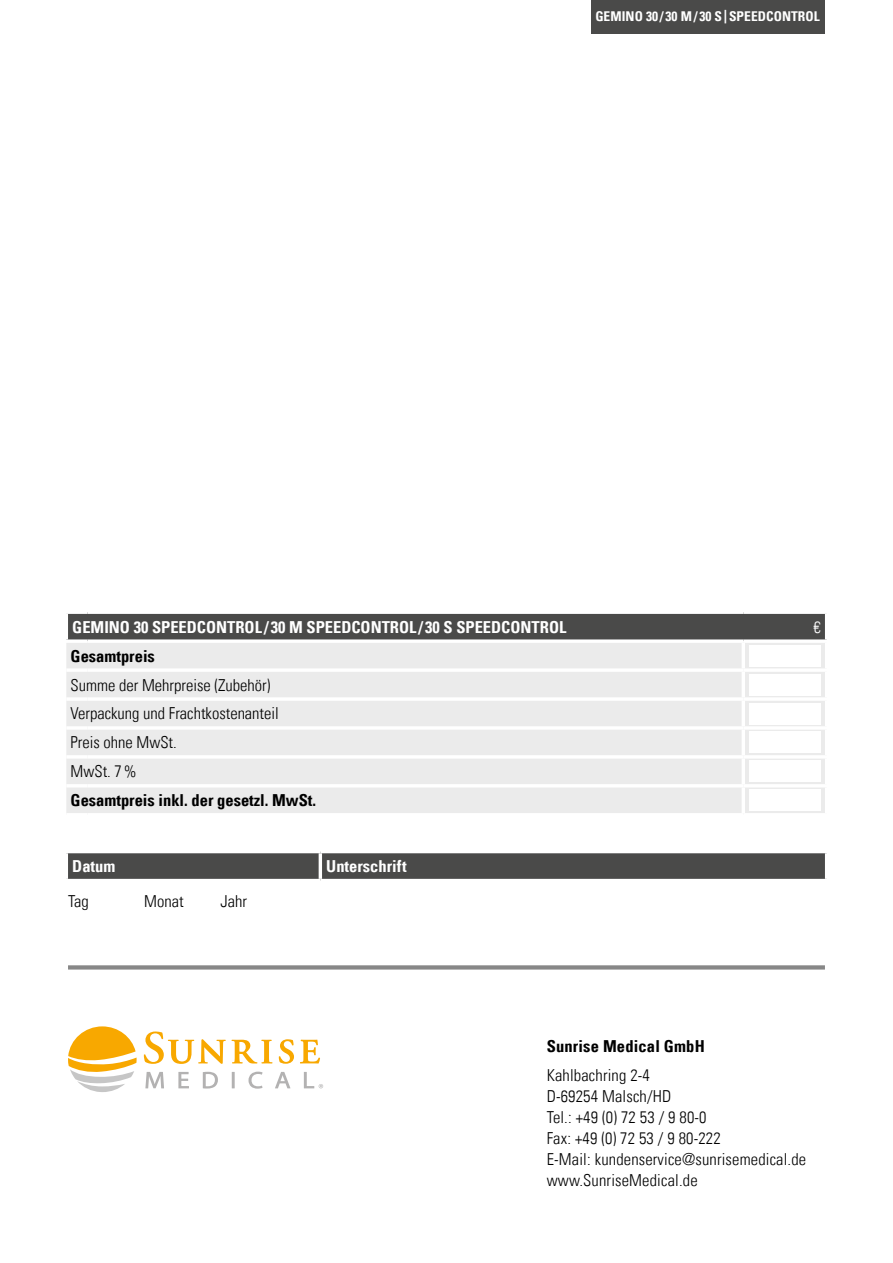
<style>
.page{position:relative;width:893px;height:1263px;background:#fff}
.page>*{position:absolute;margin:0;border:0;box-sizing:border-box;transform-origin:0 0}
.t1{font:16.5px/21px "Univers Com 47 Light Cond";letter-spacing:.01em;color:#000}
.t2{font:16.5px "Univers Com 67 Bold Cond";color:#fff}
.t3{font:16.5px "Univers Com 67 Bold Cond";color:#000}
.t4{font:16.5px "Univers Com 47 Light Cond";color:#fff}
.t5{font:13.5px "Univers Com 67 Bold Cond";letter-spacing:.005em;color:#fff}
</style>
<div class="page">
<div style="left:68px;top:614px;width:757px;height:25px;background:#4a4a49"></div>
<div style="left:66px;top:643px;width:759px;height:170px;background:#ebebeb"></div>
<svg style="left:66px;top:639px;width:22px;height:2px"></svg>
<svg style="left:88px;top:639px;width:655px;height:1px"></svg>
<hr style="left:66px;top:668px;width:22px;height:4px;background:#fff">
<hr style="left:88px;top:668px;width:655px;height:4px;background:#fff">
<hr style="left:66px;top:697px;width:22px;height:4px;background:#fff">
<hr style="left:88px;top:697px;width:655px;height:4px;background:#fff">
<hr style="left:66px;top:726px;width:22px;height:4px;background:#fff">
<hr style="left:88px;top:726px;width:655px;height:4px;background:#fff">
<hr style="left:66px;top:755px;width:22px;height:4px;background:#fff">
<hr style="left:88px;top:755px;width:655px;height:4px;background:#fff">
<hr style="left:66px;top:784px;width:22px;height:3px;background:#fff">
<hr style="left:88px;top:784px;width:655px;height:3px;background:#fff">
<svg style="left:743px;top:639px;width:84px;height:2px"></svg>
<hr style="left:742px;top:643px;width:3px;height:25px;background:#fff">
<hr style="left:743px;top:668px;width:85px;height:4px;background:#fff">
<hr style="left:742px;top:672px;width:3px;height:25px;background:#fff">
<hr style="left:743px;top:697px;width:85px;height:4px;background:#fff">
<hr style="left:742px;top:701px;width:3px;height:25px;background:#fff">
<hr style="left:743px;top:726px;width:85px;height:4px;background:#fff">
<hr style="left:742px;top:730px;width:3px;height:25px;background:#fff">
<hr style="left:743px;top:755px;width:85px;height:4px;background:#fff">
<hr style="left:742px;top:759px;width:3px;height:25px;background:#fff">
<hr style="left:743px;top:784px;width:85px;height:3px;background:#fff">
<hr style="left:742px;top:787px;width:3px;height:26px;background:#fff">
<svg style="left:66px;top:612px;width:22px;height:2px"></svg>
<svg style="left:88px;top:613px;width:655px;height:1px"></svg>
<svg style="left:743px;top:612px;width:83px;height:2px"></svg>
<div style="left:749px;top:645px;width:72px;height:21px;background:#fff"></div>
<div style="left:749px;top:674px;width:72px;height:21px;background:#fff"></div>
<div style="left:749px;top:703px;width:72px;height:21px;background:#fff"></div>
<div style="left:749px;top:732px;width:72px;height:21px;background:#fff"></div>
<div style="left:749px;top:761px;width:72px;height:21px;background:#fff"></div>
<div style="left:749px;top:790px;width:72px;height:21px;background:#fff"></div>
<svg style="left:68px;top:1026px;width:69px;height:66px"></svg>
<svg style="left:144px;top:1031px;width:129px;height:33px"></svg>
<svg style="left:279px;top:1039px;width:15px;height:25px"></svg>
<svg style="left:300px;top:1040px;width:20px;height:23px"></svg>
<svg style="left:145px;top:1072px;width:19px;height:16px"></svg>
<svg style="left:178px;top:1072px;width:11px;height:16px"></svg>
<svg style="left:203px;top:1072px;width:15px;height:16px"></svg>
<svg style="left:232px;top:1072px;width:3px;height:16px"></svg>
<svg style="left:248px;top:1072px;width:15px;height:17px"></svg>
<svg style="left:275px;top:1072px;width:15px;height:16px"></svg>
<svg style="left:304px;top:1072px;width:19px;height:16px"></svg>
<svg style="left:68px;top:853px;width:757px;height:26px;background:#4d4d4c"></svg>
<hr style="left:319px;top:853px;width:3px;height:26px;background:#fff">
<svg style="left:68px;top:965px;width:757px;height:4px;background:#909090"></svg>
<div style="left:591px;top:0;width:233px;height:34px;background:#4a4a49"></div>
<p class="t5" style="left:595px;top:8px;width:226px">GEMINO 30 / 30 M/ 30 S|SPEEDCONTROL</p>
<p class="t2" style="left:72px;top:617px;width:496px">GEMINO 30 SPEEDCONTROL / 30 M SPEEDCONTROL / 30 S SPEEDCONTROL</p>
<p class="t4" style="left:813px;top:617px;width:9px">€</p>
<p class="t3" style="left:71px;top:646px;width:86px">Gesamtpreis</p>
<p class="t1" style="left:71px;top:670px;width:210px;line-height:29px">Summe der Mehrpreise (Zubehör)<br>Verpackung und Frachtkostenanteil<br>Preis ohne MwSt.<br>MwSt. 7%</p>
<p class="t3" style="left:71px;top:790px;width:247px">Gesamtpreis inkl. der gesetzl. MwSt.</p>
<p class="t2" style="left:72px;top:856px;width:45px">Datum</p>
<p class="t2" style="left:326px;top:856px;width:82px">Unterschrift</p>
<p class="t1" style="left:68px;top:891px;width:22px">Tag</p>
<p class="t1" style="left:144px;top:891px;width:41px">Monat</p>
<p class="t1" style="left:220px;top:891px;width:28px">Jahr</p>
<p class="t3" style="left:547px;top:1036px;width:160px">Sunrise Medical GmbH</p>
<p class="t1" style="left:547px;top:1065px;width:261px">Kahlbachring 2-4<br>D-69254 Malsch/HD<br>Tel.: +49 (0) 72 53 / 9 80-0<br>Fax: +49 (0) 72 53 / 9 80-222<br>E-Mail: kundenservice@sunrisemedical.de www.SunriseMedical.de</p>
</div>
